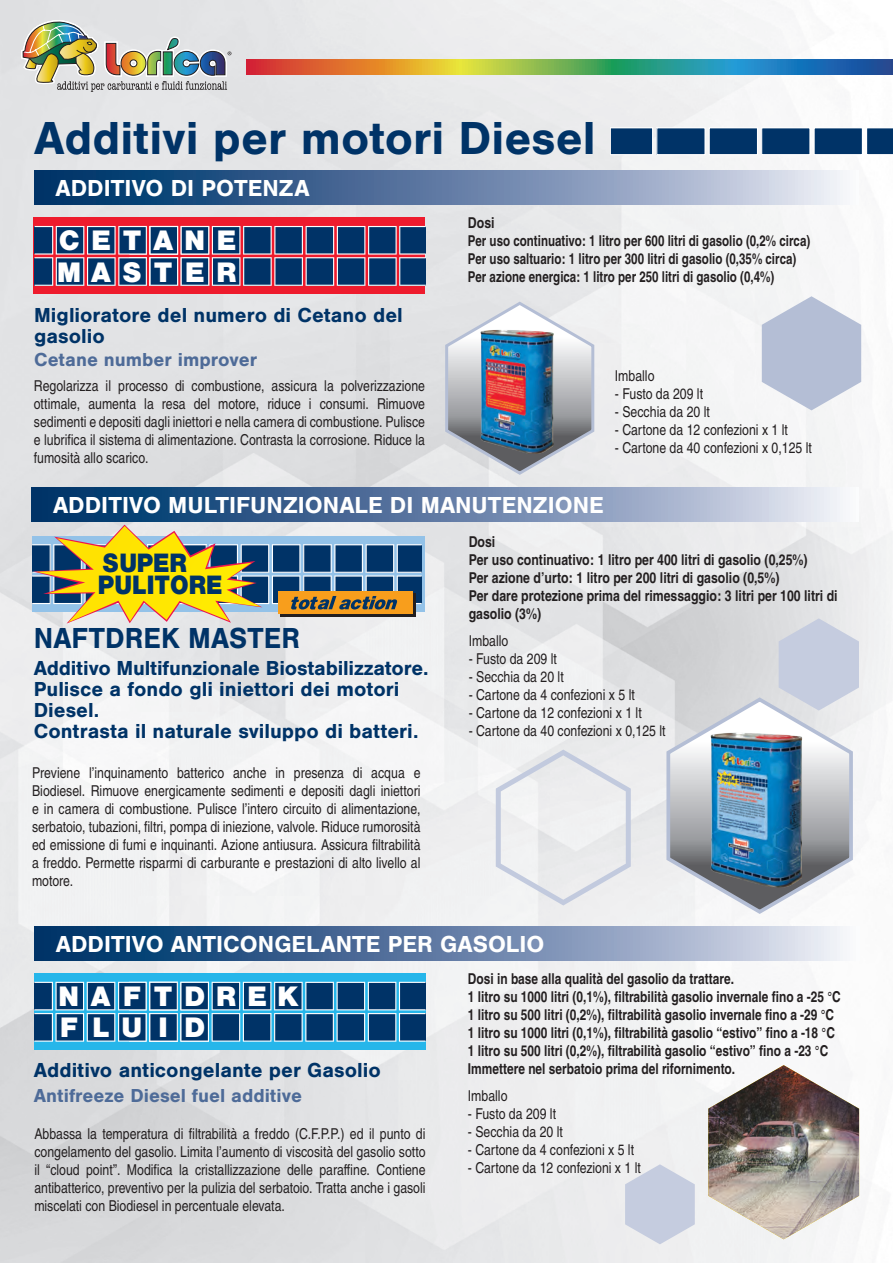
<style>
.page{position:relative;width:893px;height:1263px;background:#fff}
.page>*{position:absolute;margin:0;border:0;box-sizing:border-box;transform-origin:0 0}
.t1{font:700 48px "Nimbus San";color:#003367}
.t2{font:700 30px "Nimbus San";letter-spacing:.005em;color:#003367;scale:.95 1}
.t3{font:900 29.25px "Nimbus San";letter-spacing:.405em;color:#fff}
.t4{font:900 29.25px "Nimbus San";letter-spacing:.385em;color:#fff}
.t5{font:900 25.8px/23px "Helvetica Neue LT Std";color:#003367;scale:.91 1}
.t6{font:700 24px "Nimbus San";color:#fff}
.t7{font:700 21px/21px "Nimbus San";color:#003367}
.t8{font:700 19.5px "Nimbus San";color:#4e6b98}
.TESTO_normale{font:15px/18px "Nimbus San Con L";color:#231f20;text-align:justify}
.TESTO_normale-2{font:700 15px/18px "Nimbus San Con L";color:#231f20}
.TESTO_normale-3{font:700 15px "Nimbus San Con L";color:#231f20;scale:.94 1}
</style>
<div class="page">
<img style="left:0;top:0;width:893px;height:1263px">
<svg style="left:247px;top:60px;width:646px;height:15px;background:#798e6a"></svg>
<img style="left:21px;top:20px;width:210px;height:72px">
<svg style="left:611px;top:127px;width:42px;height:28px"></svg>
<div style="left:657px;top:128px;width:48px;height:27px;background:#003367"></div>
<div style="left:656px;top:127px;width:50px;height:28px;border:1px solid #fff"></div>
<div style="left:709px;top:128px;width:48px;height:27px;background:#003367"></div>
<div style="left:709px;top:127px;width:49px;height:28px;border:1px solid #fff"></div>
<div style="left:762px;top:128px;width:48px;height:27px;background:#003367"></div>
<div style="left:761px;top:127px;width:49px;height:28px;border:1px solid #fff"></div>
<div style="left:814px;top:128px;width:48px;height:27px;background:#003367"></div>
<div style="left:813px;top:127px;width:50px;height:28px;border:1px solid #fff"></div>
<svg style="left:866px;top:127px;width:27px;height:28px"></svg>
<div style="left:34px;top:973px;width:392px;height:77px;background:#26b6ea"></div>
<svg style="left:34px;top:982px;width:392px;height:60px;background:#255d8a"></svg>
<svg style="left:32px;top:525px;width:390px;height:99px;background:#a6a777"></svg>
<svg style="left:34px;top:927px;width:825px;height:34px;background:#6783a8"></svg>
<svg style="left:32px;top:487px;width:827px;height:34px;background:#6784a8"></svg>
<svg style="left:34px;top:171px;width:825px;height:34px;background:#6783a8"></svg>
<img style="left:708px;top:1065px;width:151px;height:174px">
<svg style="left:625px;top:1164px;width:70px;height:80px;background:#cfd4e3"></svg>
<div style="left:34px;top:218px;width:391px;height:76px;background:#ee1b2d"></div>
<svg style="left:35px;top:226px;width:391px;height:60px;background:#3d4b74"></svg>
<img style="left:444px;top:300px;width:152px;height:177px">
<svg style="left:665px;top:618px;width:194px;height:299px"></svg>
<svg style="left:762px;top:296px;width:99px;height:114px"></svg>
<svg style="left:496px;top:750px;width:135px;height:155px"></svg>
<p class="t1" style="left:34px;top:111px;width:563px">Additivi per motori Diesel</p>
<p class="t6" style="left:56px;top:174px;width:255px">ADDITIVO DI POTENZA</p>
<p class="t3" style="left:59px;top:223px;width:179px">CETANE</p>
<p class="t3" style="left:57px;top:255px;width:181px">MASTER</p>
<p class="t7" style="left:34px;top:305px;width:370px">Miglioratore del numero di Cetano del gasolio</p>
<p class="t8" style="left:34px;top:348px;width:224px">Cetane number improver</p>
<p class="TESTO_normale" style="left:34px;top:376px;width:393px">Regolarizza il processo di combustione, assicura la polverizzazione ottimale, aumenta la resa del motore, riduce i consumi. Rimuove sedimenti e depositi dagli iniettori e nella camera di combustione. Pulisce e lubrifica il sistema di alimentazione. Contrasta la corrosione. Riduce la fumosità allo scarico.</p>
<p class="TESTO_normale-2" style="left:468px;top:213px;width:28px">Dosi</p>
<p class="TESTO_normale-3" style="left:468px;top:230px;width:366px">Per uso continuativo: 1 litro per 600 litri di gasolio (0,2% circa)</p>
<p class="TESTO_normale-3" style="left:468px;top:248px;width:351px">Per uso saltuario: 1 litro per 300 litri di gasolio (0,35% circa)</p>
<p class="TESTO_normale-3" style="left:468px;top:266px;width:327px">Per azione energica: 1 litro per 250 litri di gasolio (0,4%)</p>
<p class="TESTO_normale" style="left:615px;top:366px;width:41px">Imballo</p>
<p class="TESTO_normale" style="left:615px;top:384px;width:90px">- Fusto da 209 lt</p>
<p class="TESTO_normale" style="left:615px;top:402px;width:97px">- Secchia da 20 lt</p>
<p class="TESTO_normale" style="left:615px;top:420px;width:175px">- Cartone da 12 confezioni x 1 lt</p>
<p class="TESTO_normale" style="left:615px;top:438px;width:199px">- Cartone da 40 confezioni x 0,125 lt</p>
<p class="t6" style="left:53px;top:491px;width:552px">ADDITIVO MULTIFUNZIONALE DI MANUTENZIONE</p>
<h3 class="t5" style="left:98px;top:551px;width:138px">SUPER<br>PULITORE</h3>
<p class="t2" style="left:34px;top:622px;width:282px">NAFTDREK MASTER</p>
<p class="t7" style="left:34px;top:658px;width:396px">Additivo Multifunzionale Biostabilizzatore.</p>
<p class="t7" style="left:34px;top:679px;width:367px">Pulisce a fondo gli iniettori dei motori<br>Diesel.</p>
<p class="t7" style="left:34px;top:721px;width:386px">Contrasta il naturale sviluppo di batteri.</p>
<p class="TESTO_normale" style="left:32px;top:763px;width:390px">Previene l’inquinamento batterico anche in presenza di acqua e Biodiesel. Rimuove energicamente sedimenti e depositi dagli iniettori e in camera di combustione. Pulisce l’intero circuito di alimentazione, serbatoio, tubazioni, filtri, pompa di iniezione, valvole. Riduce rumorosità ed emissione di fumi e inquinanti. Azione antiusura. Assicura filtrabilità a freddo. Permette risparmi di carburante e prestazioni di alto livello al motore.</p>
<p class="TESTO_normale-2" style="left:469px;top:532px;width:28px">Dosi</p>
<p class="TESTO_normale-2" style="left:469px;top:550px;width:340px">Per uso continuativo: 1 litro per 400 litri di gasolio (0,25%)</p>
<p class="TESTO_normale-2" style="left:469px;top:568px;width:312px">Per azione d’urto: 1 litro per 200 litri di gasolio (0,5%)</p>
<p class="TESTO_normale-2" style="left:469px;top:586px;width:370px">Per dare protezione prima del rimessaggio: 3 litri per 100 litri di gasolio (3%)</p>
<p class="TESTO_normale" style="left:469px;top:631px;width:41px">Imballo</p>
<p class="TESTO_normale" style="left:469px;top:649px;width:90px">- Fusto da 209 lt</p>
<p class="TESTO_normale" style="left:469px;top:667px;width:97px">- Secchia da 20 lt</p>
<p class="TESTO_normale" style="left:469px;top:685px;width:168px">- Cartone da 4 confezioni x 5 lt</p>
<p class="TESTO_normale" style="left:469px;top:703px;width:175px">- Cartone da 12 confezioni x 1 lt</p>
<p class="TESTO_normale" style="left:469px;top:721px;width:199px">- Cartone da 40 confezioni x 0,125 lt</p>
<p class="t6" style="left:56px;top:930px;width:490px">ADDITIVO ANTICONGELANTE PER GASOLIO</p>
<p class="t4" style="left:58px;top:979px;width:242px">NAFTDREK</p>
<p class="t3" style="left:60px;top:1011px;width:147px">FLUID</p>
<p class="t7" style="left:34px;top:1059px;width:348px">Additivo anticongelante per Gasolio</p>
<p class="t8" style="left:34px;top:1085px;width:270px">Antifreeze Diesel fuel additive</p>
<p class="TESTO_normale" style="left:34px;top:1124px;width:393px">Abbassa la temperatura di filtrabilità a freddo (C.F.P.P.) ed il punto di congelamento del gasolio. Limita l’aumento di viscosità del gasolio sotto il “cloud point”. Modifica la cristallizzazione delle paraffine. Contiene antibatterico, preventivo per la pulizia del serbatoio. Tratta anche i gasoli miscelati con Biodiesel in percentuale elevata.</p>
<p class="TESTO_normale-2" style="left:468px;top:969px;width:268px">Dosi in base alla qualità del gasolio da trattare.</p>
<p class="TESTO_normale-2" style="left:468px;top:987px;width:374px">1 litro su 1000 litri (0,1%), filtrabilità gasolio invernale fino a -25 °C</p>
<p class="TESTO_normale-2" style="left:468px;top:1005px;width:368px">1 litro su 500 litri (0,2%), filtrabilità gasolio invernale fino a -29 °C</p>
<p class="TESTO_normale-2" style="left:468px;top:1023px;width:369px">1 litro su 1000 litri (0,1%), filtrabilità gasolio “estivo” fino a -18 °C</p>
<p class="TESTO_normale-2" style="left:468px;top:1041px;width:362px">1 litro su 500 litri (0,2%), filtrabilità gasolio “estivo” fino a -23 °C</p>
<p class="TESTO_normale-2" style="left:468px;top:1059px;width:269px">Immettere nel serbatoio prima del rifornimento.</p>
<p class="TESTO_normale" style="left:468px;top:1086px;width:41px">Imballo</p>
<p class="TESTO_normale" style="left:468px;top:1104px;width:90px">- Fusto da 209 lt</p>
<p class="TESTO_normale" style="left:468px;top:1122px;width:97px">- Secchia da 20 lt</p>
<p class="TESTO_normale" style="left:468px;top:1140px;width:168px">- Cartone da 4 confezioni x 5 lt</p>
<p class="TESTO_normale" style="left:468px;top:1158px;width:175px">- Cartone da 12 confezioni x 1 lt</p>
</div>
